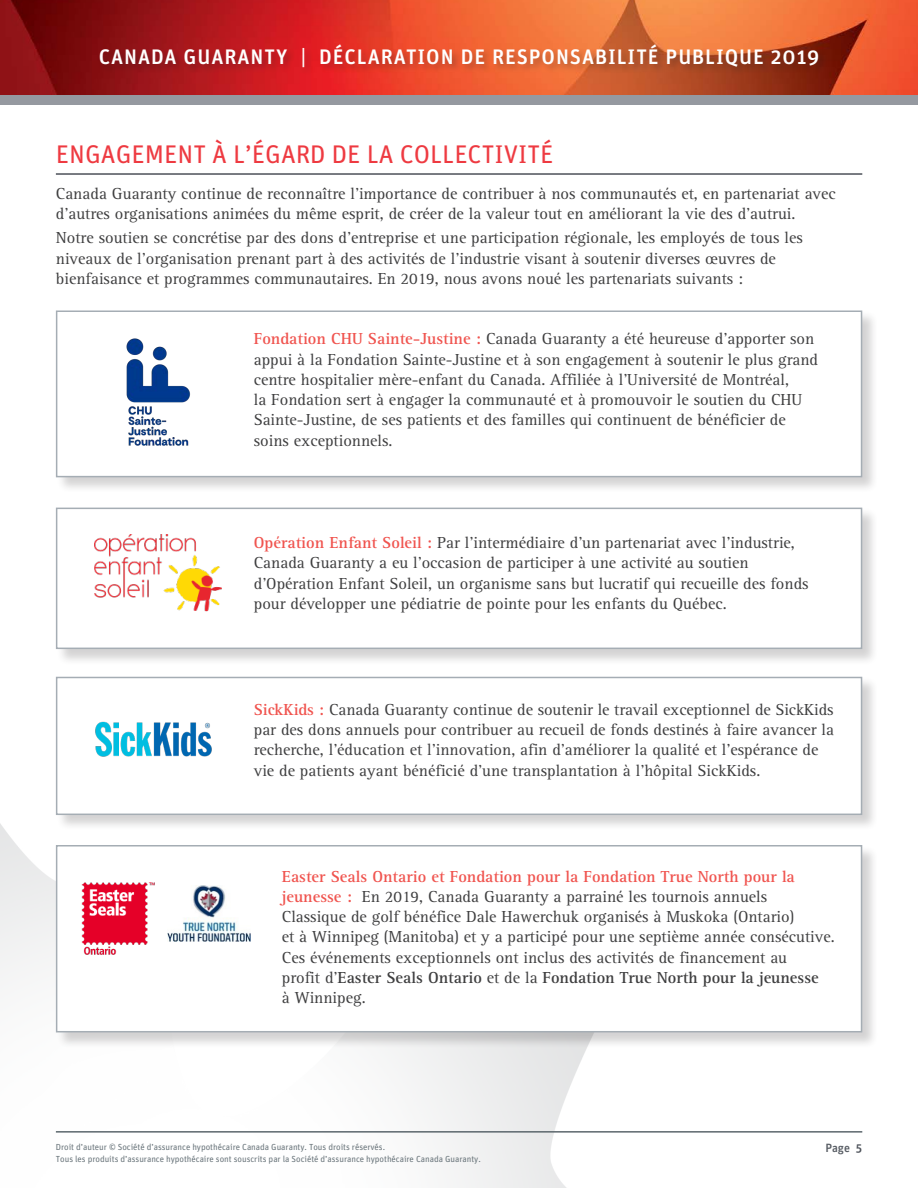
<style>
.page{position:relative;width:918px;height:1188px;background:#fff}
.page>*{position:absolute;margin:0;border:0;box-sizing:border-box;transform-origin:0 0}
.Subhead{font:25.5px "Unit OT";color:#ee3a41}
.t1{font:500 21px "Unit";letter-spacing:.045em;color:#fff}
.CG_body{font:16.5px/20.2px "Rotis Serif";color:#3e3e3f}
.t2{font:500 12px "Unit";color:#595e65}
.t3{font:8.85px/12.1px "Unit OT";letter-spacing:-.005em;color:#6a757b}
.s1{font-weight:700;color:#f0544f}
.s2{font-weight:700}
.s3{color:#4c5159}
</style>
<div class="page">
<img style="left:0;top:0;width:918px;height:95px">
<div style="left:98px;top:43px;width:730px;height:34px;background:#231f20;opacity:.3"></div>
<div style="left:0;top:95px;width:918px;height:10px;background:#9599a0"></div>
<hr style="left:56px;top:1131px;width:806px;height:2px;background:#5c676d">
<div style="left:56px;top:310px;width:823px;height:184px;background:#231f20;opacity:.2"></div>
<div style="left:56px;top:310px;width:806px;height:167px;background:#fff;border:2px solid #a5adb4"></div>
<div style="left:56px;top:508px;width:823px;height:157px;background:#231f20;opacity:.2"></div>
<div style="left:56px;top:508px;width:806px;height:141px;background:#fff;border:2px solid #a5adb4"></div>
<div style="left:56px;top:677px;width:823px;height:155px;background:#231f20;opacity:.2"></div>
<div style="left:56px;top:677px;width:806px;height:138px;background:#fff;border:2px solid #a5adb4"></div>
<div style="left:56px;top:845px;width:823px;height:204px;background:#231f20;opacity:.2"></div>
<div style="left:56px;top:845px;width:806px;height:187px;background:#fff;border:2px solid #a5adb4"></div>
<hr style="left:56px;top:173px;width:806px;height:2px;background:#4c5159">
<img style="left:126px;top:338px;width:64px;height:108px">
<img style="left:95px;top:534px;width:127px;height:78px">
<img style="left:95px;top:721px;width:117px;height:36px">
<img style="left:81px;top:882px;width:74px;height:73px">
<img style="left:168px;top:886px;width:83px;height:55px">
<p class="t1" style="left:99px;top:44px;width:722px">CANADA GUARANTY | DÉCLARATION DE RESPONSABILITÉ PUBLIQUE 2019</p>
<p class="Subhead" style="left:56px;top:139px;width:499px">ENGAGEMENT À L’ÉGARD DE LA COLLECTIVITÉ</p>
<p class="CG_body" style="left:56px;top:184px;width:782px">Canada Guaranty continue de reconnaître l’importance de contribuer à nos communautés et, en partenariat avec d’autres organisations animées du même esprit, de créer de la valeur tout en améliorant la vie des d’autrui.</p>
<p class="CG_body" style="left:56px;top:228px;width:748px">Notre soutien se concrétise par des dons d’entreprise et une participation régionale, les employés de tous les niveaux de l’organisation prenant part à des activités de l’industrie visant à soutenir diverses œuvres de bienfaisance et programmes communautaires. En 2019, nous avons noué les partenariats suivants :</p>
<p class="CG_body" style="left:254px;top:329px;width:566px"><span class="s1">Fondation CHU Sainte-Justine :</span> Canada Guaranty a été heureuse d’apporter son appui à la Fondation Sainte-Justine et à son engagement à soutenir le plus grand centre hospitalier mère-enfant du Canada. Affiliée à l’Université de Montréal,<br>la Fondation sert à engager la communauté et à promouvoir le soutien du CHU Sainte-Justine, de ses patients et des familles qui continuent de bénéficier de soins exceptionnels.</p>
<p class="CG_body" style="left:254px;top:533px;width:556px"><span class="s1">Opération Enfant Soleil :</span> Par l’intermédiaire d’un partenariat avec l’industrie, Canada Guaranty a eu l’occasion de participer à une activité au soutien d’Opération Enfant Soleil, un organisme sans but lucratif qui recueille des fonds pour développer une pédiatrie de pointe pour les enfants du Québec.</p>
<p class="CG_body" style="left:254px;top:700px;width:582px"><span class="s1">SickKids :</span> Canada Guaranty continue de soutenir le travail exceptionnel de SickKids par des dons annuels pour contribuer au recueil de fonds destinés à faire avancer la recherche, l’éducation et l’innovation, afin d’améliorer la qualité et l’espérance de vie de patients ayant bénéficié d’une transplantation à l’hôpital SickKids.</p>
<p class="CG_body" style="left:282px;top:867px;width:554px"><span class="s1">Easter Seals Ontario et Fondation pour la Fondation True North pour la jeunesse :</span> En 2019, Canada Guaranty a parrainé les tournois annuels Classique de golf bénéfice Dale Hawerchuk organisés à Muskoka (Ontario)<br>et à Winnipeg (Manitoba) et y a participé pour une septième année consécutive.<br>Ces événements exceptionnels ont inclus des activités de financement au<br>profit d’<span class="s2">Easter Seals Ontario</span> et de la <span class="s2">Fondation True North pour la jeunesse<br></span>à Winnipeg.</p>
<p class="t3" style="left:56px;top:1141px;width:427px">Droit d’auteur © Société d’assurance hypothécaire Canada Guaranty. Tous droits réservés.<br>Tous les produits d’assurance hypothécaire sont souscrits par la Société d’assurance hypothécaire Canada Guaranty.</p>
<p class="t2" style="left:825px;top:1141px;width:38px">Page <span class="s3">5</span></p>
</div>
